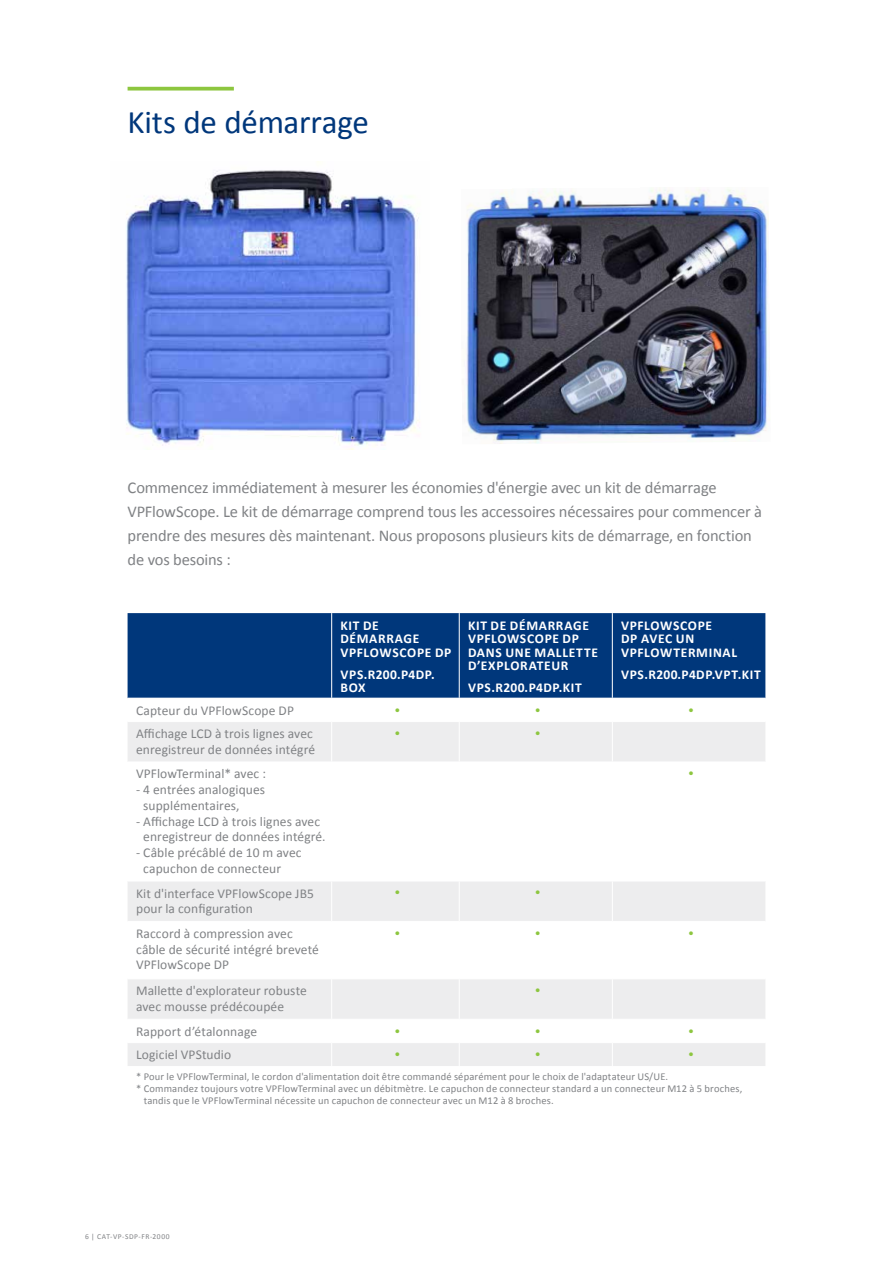
<style>
.page{position:relative;width:893px;height:1263px;background:#fff}
.page>*{position:absolute;margin:0;border:0;box-sizing:border-box;transform-origin:0 0}
.t1{font:33px "Calibri";letter-spacing:-.005em;color:#00377b}
.t2{font:16.5px/24px "Calibri";letter-spacing:-.01em;color:#808285}
.t3{font:13.5px/15.8px "Calibri";letter-spacing:.005em;color:#808285}
.t4{font:700 13.5px/13.5px "Calibri";letter-spacing:.05em;color:#fff}
.t5{font:12px "Calibri";color:#8dc63f}
.t6{font:10.5px "Calibri";letter-spacing:.015em;color:#808285}
.t7{font:7.5px "Calibri";letter-spacing:.075em;color:#808285}
</style>
<div class="page">
<div style="left:128px;top:613px;width:637px;height:85px;background:#00377b"></div>
<svg style="left:128px;top:722px;width:637px;height:344px"></svg>
<hr style="left:331px;top:613px;width:1px;height:85px;background:#fff">
<hr style="left:459px;top:613px;width:1px;height:85px;background:#fff">
<hr style="left:612px;top:613px;width:1px;height:85px;background:#fff">
<hr style="left:331px;top:722px;width:1px;height:39px;background:#fff">
<hr style="left:459px;top:722px;width:1px;height:39px;background:#fff">
<hr style="left:612px;top:722px;width:1px;height:39px;background:#fff">
<hr style="left:128px;top:761px;width:204px;height:1px;background:#fff">
<hr style="left:332px;top:761px;width:127px;height:1px;background:#fff">
<hr style="left:331px;top:762px;width:1px;height:119px;background:#fff">
<hr style="left:459px;top:761px;width:153px;height:1px;background:#fff">
<hr style="left:459px;top:762px;width:1px;height:119px;background:#fff">
<hr style="left:612px;top:761px;width:153px;height:1px;background:#fff">
<hr style="left:612px;top:762px;width:1px;height:119px;background:#fff">
<hr style="left:128px;top:881px;width:204px;height:1px;background:#fff">
<hr style="left:332px;top:881px;width:127px;height:1px;background:#fff">
<hr style="left:331px;top:881px;width:1px;height:40px;background:#fff">
<hr style="left:459px;top:881px;width:153px;height:1px;background:#fff">
<hr style="left:459px;top:881px;width:1px;height:40px;background:#fff">
<hr style="left:612px;top:881px;width:153px;height:1px;background:#fff">
<hr style="left:612px;top:881px;width:1px;height:40px;background:#fff">
<hr style="left:128px;top:921px;width:204px;height:1px;background:#fff">
<hr style="left:332px;top:921px;width:127px;height:1px;background:#fff">
<hr style="left:331px;top:922px;width:1px;height:56px;background:#fff">
<hr style="left:459px;top:921px;width:153px;height:1px;background:#fff">
<hr style="left:459px;top:922px;width:1px;height:56px;background:#fff">
<hr style="left:612px;top:921px;width:153px;height:1px;background:#fff">
<hr style="left:612px;top:922px;width:1px;height:56px;background:#fff">
<hr style="left:128px;top:978px;width:204px;height:1px;background:#fff">
<hr style="left:332px;top:978px;width:127px;height:1px;background:#fff">
<hr style="left:331px;top:979px;width:1px;height:40px;background:#fff">
<hr style="left:459px;top:978px;width:153px;height:1px;background:#fff">
<hr style="left:459px;top:979px;width:1px;height:40px;background:#fff">
<hr style="left:612px;top:978px;width:153px;height:1px;background:#fff">
<hr style="left:612px;top:979px;width:1px;height:40px;background:#fff">
<hr style="left:128px;top:1019px;width:204px;height:1px;background:#fff">
<hr style="left:332px;top:1019px;width:127px;height:1px;background:#fff">
<hr style="left:459px;top:1019px;width:153px;height:1px;background:#fff">
<hr style="left:612px;top:1019px;width:153px;height:1px;background:#fff">
<hr style="left:128px;top:1042px;width:204px;height:1px;background:#fff">
<hr style="left:332px;top:1042px;width:127px;height:1px;background:#fff">
<svg style="left:331px;top:1020px;width:1px;height:46px"></svg>
<hr style="left:459px;top:1042px;width:153px;height:1px;background:#fff">
<svg style="left:459px;top:1020px;width:1px;height:46px"></svg>
<hr style="left:612px;top:1042px;width:153px;height:1px;background:#fff">
<svg style="left:612px;top:1020px;width:1px;height:46px"></svg>
<svg style="left:128px;top:87px;width:106px;height:4px"></svg>
<img style="left:126px;top:170px;width:294px;height:279px">
<img style="left:466px;top:187px;width:304px;height:257px">
<h1 class="t1" style="left:128px;top:101px;width:243px">Kits de démarrage</h1>
<p class="t2" style="left:128px;top:476px;width:636px">Commencez immédiatement à mesurer les économies d'énergie avec un kit de démarrage VPFlowScope. Le kit de démarrage comprend tous les accessoires nécessaires pour commencer à prendre des mesures dès maintenant. Nous proposons plusieurs kits de démarrage, en fonction de vos besoins :</p>
<p class="t4" style="left:340px;top:618px;width:112px">KIT DE<br>DÉMARRAGE<br>VPFLOWSCOPE DP</p>
<p class="t4" style="left:340px;top:667px;width:96px">VPS.R200.P4DP.<br>BOX</p>
<p class="t4" style="left:468px;top:618px;width:131px">KIT DE DÉMARRAGE<br>VPFLOWSCOPE DP<br>DANS UNE MALLETTE<br>D’EXPLORATEUR</p>
<p class="t4" style="left:468px;top:681px;width:115px">VPS.R200.P4DP.KIT</p>
<p class="t4" style="left:621px;top:618px;width:118px">VPFLOWSCOPE<br>DP AVEC UN<br>VPFLOWTERMINAL</p>
<p class="t4" style="left:621px;top:667px;width:141px">VPS.R200.P4DP.VPT.KIT</p>
<p class="t3" style="left:136px;top:702px;width:159px">Capteur du VPFlowScope DP</p>
<p class="t5" style="left:395px;top:702px;width:7px">•</p>
<p class="t5" style="left:535px;top:702px;width:7px">•</p>
<p class="t5" style="left:688px;top:702px;width:7px">•</p>
<p class="t3" style="left:136px;top:726px;width:181px">Affichage LCD à trois lignes avec enregistreur de données intégré</p>
<p class="t5" style="left:395px;top:725px;width:7px">•</p>
<p class="t5" style="left:535px;top:725px;width:7px">•</p>
<p class="t3" style="left:136px;top:766px;width:131px">VPFlowTerminal* avec :</p>
<p class="t3" style="left:143px;top:782px;width:123px;text-indent:-7px">- 4 entrées analogiques supplémentaires,</p>
<p class="t3" style="left:136px;top:813px;width:191px;text-align:center">- Affichage LCD à trois lignes avec enregistreur de données intégré.</p>
<p class="t3" style="left:143px;top:845px;width:160px;text-indent:-7px">- Câble précâblé de 10 m avec capuchon de connecteur</p>
<p class="t5" style="left:688px;top:766px;width:7px">•</p>
<p class="t3" style="left:136px;top:885px;width:179px">Kit d'interface VPFlowScope JB5 pour la configuration</p>
<p class="t5" style="left:395px;top:885px;width:7px">•</p>
<p class="t5" style="left:535px;top:885px;width:7px">•</p>
<p class="t3" style="left:136px;top:926px;width:184px">Raccord à compression avec câble de sécurité intégré breveté<br>VPFlowScope DP</p>
<p class="t5" style="left:395px;top:925px;width:7px">•</p>
<p class="t5" style="left:535px;top:925px;width:7px">•</p>
<p class="t5" style="left:688px;top:925px;width:7px">•</p>
<p class="t3" style="left:136px;top:983px;width:172px">Mallette d'explorateur robuste avec mousse prédécoupée</p>
<p class="t5" style="left:535px;top:983px;width:7px">•</p>
<p class="t3" style="left:136px;top:1023px;width:122px">Rapport d’étalonnage</p>
<p class="t5" style="left:395px;top:1023px;width:7px">•</p>
<p class="t5" style="left:535px;top:1023px;width:7px">•</p>
<p class="t5" style="left:688px;top:1023px;width:7px">•</p>
<p class="t3" style="left:136px;top:1047px;width:97px">Logiciel VPStudio</p>
<p class="t5" style="left:395px;top:1046px;width:7px">•</p>
<p class="t5" style="left:535px;top:1046px;width:7px">•</p>
<p class="t5" style="left:688px;top:1046px;width:7px">•</p>
<p class="t6" style="left:136px;top:1070px;width:534px">* Pour le VPFlowTerminal, le cordon d'alimentation doit être commandé séparément pour le choix de l'adaptateur US/UE.</p>
<p class="t6" style="left:136px;top:1082px;width:608px">* Commandez toujours votre VPFlowTerminal avec un débitmètre. Le capuchon de connecteur standard a un connecteur M12 à 5 broches,</p>
<p class="t6" style="left:144px;top:1094px;width:412px">tandis que le VPFlowTerminal nécessite un capuchon de connecteur avec un M12 à 8 broches.</p>
<p class="t7" style="left:85px;top:1231px;width:86px">6 | CAT-VP-SDP-FR-2000</p>
</div>
